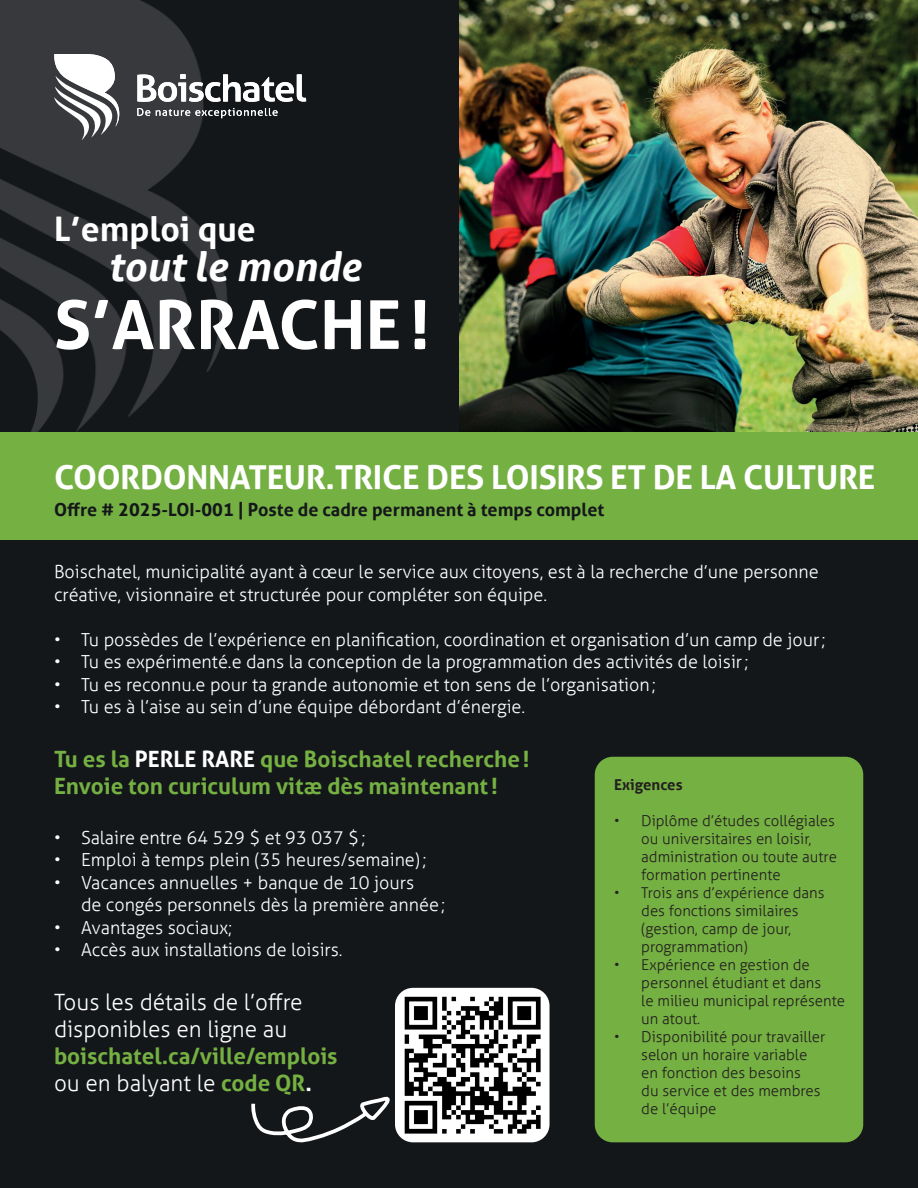
<style>
.page{position:relative;width:918px;height:1188px;background:#fff}
.page>*{position:absolute;margin:0;border:0;box-sizing:border-box;transform-origin:0 0}
.t1{font:700 67.5px "Aller";color:#fff}
.t2{font:italic 700 40.5px "Aller";color:#fff}
.t3{font:700 33.75px "Aller";color:#fff}
.t4{font:700 33px "Aller";letter-spacing:-.01em;color:#fff}
.t5{font:700 22.5px "Aller";color:#75b042}
.t6{font:300 22.5px "Aller";color:#fff}
.t7{font:300 18px/22.5px "Aller";color:#fff}
.t8{font:700 18px "Aller";color:#14171a}
.t9{font:300 15px/18px "Aller";color:#231f20}
.t10{font:700 15px "Aller";color:#231f20}
.s1{color:#fff}
.s2{font-weight:700;color:#75b042}
.s3{font-weight:700}
</style>
<div class="page">
<div style="left:290px;top:0;width:170px;height:432px;background:#14171a"></div>
<img style="left:0;top:0;width:290px;height:432px">
<div style="left:0;top:486px;width:918px;height:702px;background:#14171a"></div>
<img style="left:395px;top:988px;width:155px;height:154px">
<div style="left:595px;top:757px;width:268px;height:385px;background:#75b042;border-radius:18px"></div>
<svg style="left:251px;top:1087px;width:153px;height:56px"></svg>
<svg style="left:137px;top:108px;width:13px;height:8px"></svg>
<svg style="left:156px;top:108px;width:122px;height:10px"></svg>
<svg style="left:137px;top:74px;width:169px;height:28px"></svg>
<svg style="left:54px;top:54px;width:65px;height:86px"></svg>
<img style="left:460px;top:0;width:458px;height:432px">
<div style="left:0;top:432px;width:918px;height:108px;background:#75b042"></div>
<p class="t3" style="left:54px;top:208px;width:203px">L’emploi que</p>
<p class="t2" style="left:108px;top:242px;width:254px">tout le monde</p>
<p class="t1" style="left:54px;top:283px;width:378px">S’ARRACHE!</p>
<p class="t4" style="left:54px;top:457px;width:823px">COORDONNATEUR.TRICE DES LOISIRS ET DE LA CULTURE</p>
<p class="t8" style="left:54px;top:498px;width:552px">Offre # 2025-LOI-001 | Poste de cadre permanent à temps complet</p>
<p class="t7" style="left:54px;top:561px;width:766px">Boischatel, municipalité ayant à cœur le service aux citoyens, est à la recherche d’une personne créative, visionnaire et structurée pour compléter son équipe.</p>
<p class="t7" style="left:54px;top:628px;width:773px">• Tu possèdes de l’expérience en planification, coordination et organisation d’un camp de jour;</p>
<p class="t7" style="left:54px;top:651px;width:696px">• Tu es expérimenté.e dans la conception de la programmation des activités de loisir;</p>
<p class="t7" style="left:54px;top:673px;width:603px">• Tu es reconnu.e pour ta grande autonomie et ton sens de l’organisation;</p>
<p class="t7" style="left:54px;top:696px;width:473px">• Tu es à l’aise au sein d’une équipe débordant d’énergie.</p>
<p class="t5" style="left:54px;top:745px;width:477px">Tu es la <span class="s1">PERLE RARE</span> que Boischatel recherche!</p>
<p class="t5" style="left:54px;top:772px;width:445px">Envoie ton curiculum vitæ dès maintenant!</p>
<p class="t7" style="left:54px;top:826px;width:313px">• Salaire entre 64 529 $ et 93 037 $;</p>
<p class="t7" style="left:54px;top:849px;width:374px">• Emploi à temps plein (35 heures/semaine);</p>
<p class="t7" style="left:81px;top:871px;width:366px;text-indent:-27px">• Vacances annuelles + banque de 10 jours<br>de congés personnels dès la première année;</p>
<p class="t7" style="left:54px;top:916px;width:180px">• Avantages sociaux;</p>
<p class="t7" style="left:54px;top:939px;width:290px">• Accès aux installations de loisirs.</p>
<p class="t6" style="left:54px;top:989px;width:250px">Tous les détails de l’offre</p>
<p class="t6" style="left:54px;top:1016px;width:235px">disponibles en ligne au</p>
<p class="t5" style="left:54px;top:1042px;width:285px">boischatel.ca/ville/emplois</p>
<p class="t6" style="left:54px;top:1070px;width:259px">ou en balyant le <span class="s2">code QR</span><span class="s3">.</span></p>
<p class="t10" style="left:614px;top:776px;width:70px">Exigences</p>
<p class="t9" style="left:641px;top:812px;width:197px;text-indent:-27px">• Diplôme d’études collégiales ou universitaires en loisir, administration ou toute autre formation pertinente</p>
<p class="t9" style="left:641px;top:884px;width:185px;text-indent:-27px">• Trois ans d’expérience dans des fonctions similaires (gestion, camp de jour, programmation)</p>
<p class="t9" style="left:641px;top:956px;width:205px;text-indent:-27px">• Expérience en gestion de personnel étudiant et dans<br>le milieu municipal représente un atout.</p>
<p class="t9" style="left:641px;top:1028px;width:186px;text-indent:-27px">• Disponibilité pour travailler selon un horaire variable en fonction des besoins<br>du service et des membres de l’équipe</p>
</div>
